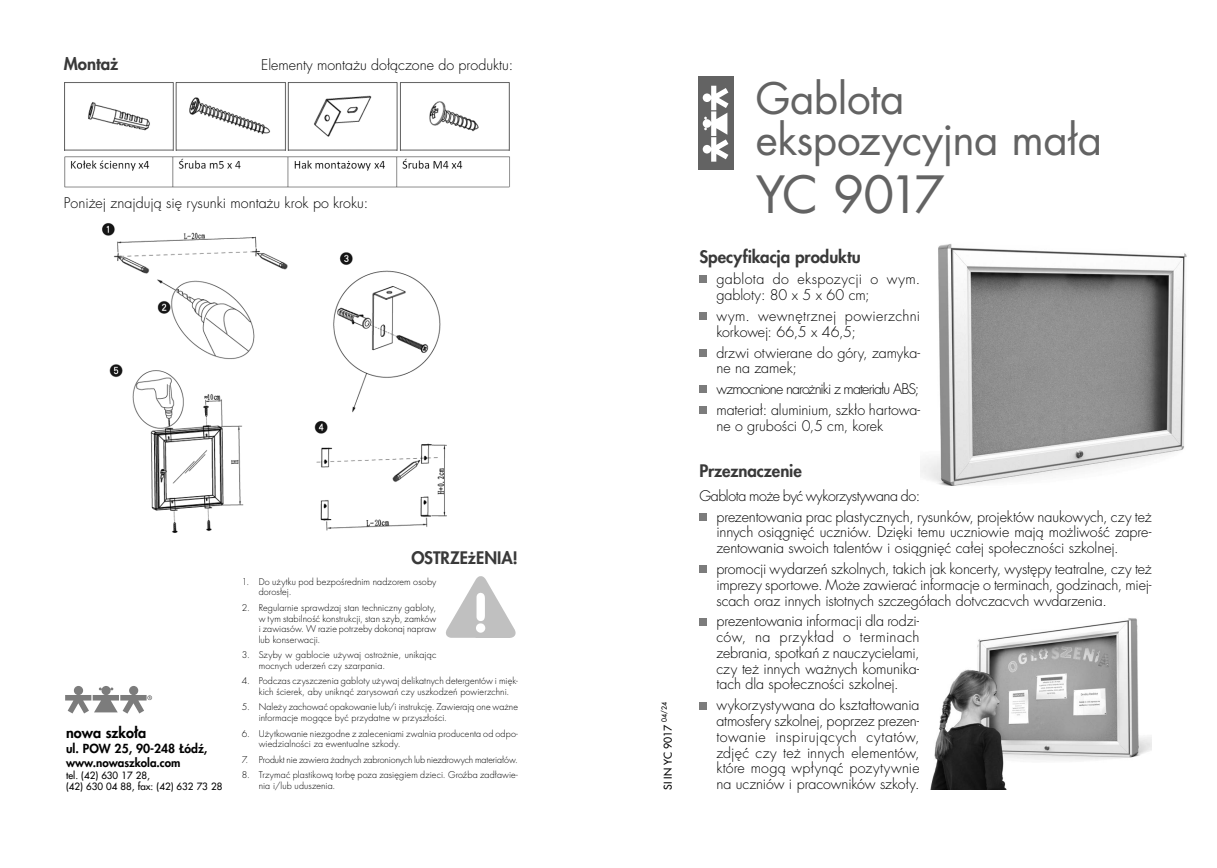
<style>
.page{position:relative;width:1217px;height:868px;background:#fff}
.page>*{position:absolute;margin:0;border:0;box-sizing:border-box;transform-origin:0 0}
.t1{font:49.95px "Futura LTS Book";letter-spacing:-.085em;color:#636363}
.t2{font:42.3px/40.5px "Futura LTS Book";letter-spacing:-.015em;color:#636363}
.t3{font:800 16.8px "Futura LTS";letter-spacing:-.005em;color:#393939}
.t4{font:800 14.4px "Futura LTS";color:#000}
.t5{font:300 14.25px/15.8px "Futura LTS";letter-spacing:-.005em;color:#000}
.t6{font:300 14.25px/15.8px "Futura LTS";letter-spacing:.02em;color:#000}
.t7{font:300 14.25px/20.9px "Futura LTS";letter-spacing:-.05em;color:#000}
.t8{font:800 12.15px "Futura LTS";color:#000}
.t9{font:800 11.55px "Futura LTS";color:#000}
.t10{font:10.5px "Futura LTS";color:#000}
.t11{font:9.75px/11.7px "Futura LTS";color:#000}
.t12{font:300 9px/10.5px "Futura LTS";letter-spacing:.01em;color:#000}
.t13{font:300 9px "Futura LTS";letter-spacing:-.01em;color:#000}
.t14{font:6.9px "Futura LTS";color:#000}
</style>
<div class="page">
<img style="left:102px;top:223px;width:345px;height:310px">
<img style="left:920px;top:244px;width:267px;height:242px">
<div style="left:699px;top:276px;width:7px;height:7px;background:#7c7c7c"></div>
<div style="left:699px;top:312px;width:7px;height:8px;background:#7c7c7c"></div>
<div style="left:699px;top:349px;width:7px;height:7px;background:#7c7c7c"></div>
<div style="left:699px;top:385px;width:7px;height:8px;background:#7c7c7c"></div>
<div style="left:699px;top:406px;width:7px;height:8px;background:#7c7c7c"></div>
<div style="left:699px;top:513px;width:7px;height:7px;background:#7c7c7c"></div>
<div style="left:699px;top:565px;width:7px;height:7px;background:#7c7c7c"></div>
<div style="left:699px;top:618px;width:7px;height:7px;background:#7c7c7c"></div>
<div style="left:699px;top:701px;width:7px;height:8px;background:#7c7c7c"></div>
<div style="left:697px;top:77px;width:36px;height:93px;background:#636363"></div>
<svg style="left:702px;top:86px;width:26px;height:76px"></svg>
<img style="left:446px;top:576px;width:70px;height:62px">
<svg style="left:65px;top:686px;width:87px;height:27px"></svg>
<img style="left:930px;top:618px;width:221px;height:171px">
<img style="left:64px;top:82px;width:446px;height:106px">
<p class="t3" style="left:64px;top:53px;width:56px">Montaż</p>
<p class="t5" style="left:261px;top:57px;width:253px">Elementy montażu dołączone do produktu:</p>
<p class="t5" style="left:64px;top:195px;width:306px">Poniżej znajdują się rysunki montażu krok po kroku:</p>
<p class="t4" style="left:66px;top:723px;width:82px">nowa szko³a</p>
<p class="t8" style="left:66px;top:740px;width:143px">ul. POW 25, 90-248 £ódŸ,</p>
<p class="t9" style="left:66px;top:754px;width:116px">www.nowaszkola.com</p>
<p class="t11" style="left:66px;top:769px;width:158px">tel. (42) 630 17 28,<br>(42) 630 04 88, fax: (42) 632 73 28</p>
<p class="t3" style="left:411px;top:546px;width:108px">OSTRZE¿ENIA!</p>
<p class="t12" style="left:259px;top:576px;width:179px;text-indent:-17px">1. Do użytku pod bezpośrednim nadzorem osoby dorosłej.</p>
<p class="t12" style="left:259px;top:602px;width:179px;text-align:justify;text-indent:-17px">2. Regularnie sprawdzaj stan techniczny gabloty, w tym stabilność konstrukcji, stan szyb, zamków i zawiasów. W razie potrzeby dokonaj napraw lub konserwacji.</p>
<p class="t12" style="left:259px;top:649px;width:179px;text-indent:-17px">3. Szyby w gablocie używaj ostrożnie, unikając mocnych uderzeń czy szarpania.</p>
<p class="t12" style="left:259px;top:676px;width:261px;text-indent:-17px">4. Podczas czyszczenia gabloty używaj delikatnych detergentów i mięk&shy;kich ścierek, aby uniknąć zarysowań czy uszkodzeń powierzchni.</p>
<p class="t12" style="left:259px;top:702px;width:261px;text-indent:-17px">5. Należy zachować opakowanie lub/i instrukcję. Zawierają one ważne informacje mogące być przydatne w przyszłości.</p>
<p class="t12" style="left:259px;top:728px;width:261px;text-indent:-17px">6. Użytkowanie niezgodne z zaleceniami zwalnia producenta od odpo&shy;wiedzialności za ewentualne szkody.</p>
<p class="t13" style="left:242px;top:753px;width:278px">7. Produkt nie zawiera żadnych zabronionych lub niezdrowych materiałów.</p>
<p class="t12" style="left:259px;top:769px;width:261px;text-indent:-17px">8. Trzymać plastikową torbę poza zasięgiem dzieci. Groźba zadławie&shy;nia i/lub uduszenia.</p>
<p class="t14" style="left:659px;top:721px;width:21px;rotate:-90deg">04/24</p>
<p class="t10" style="left:660px;top:789px;width:67px;rotate:-90deg">SI IN YC 9017</p>
<h2 class="t2" style="left:755px;top:79px;width:348px">Gablota ekspozycyjna mała</h2>
<h1 class="t1" style="left:755px;top:163px;width:190px">YC 9017</h1>
<p class="t3" style="left:699px;top:246px;width:163px">Specyfikacja produktu</p>
<p class="t6" style="left:716px;top:271px;width:205px">gablota do ekspozycji o wym. gabloty: 80 x 5 x 60 cm;</p>
<p class="t6" style="left:716px;top:308px;width:205px">wym. wewnętrznej powierzchni korkowej: 66,5 x 46,5;</p>
<p class="t5" style="left:716px;top:345px;width:205px">drzwi otwierane do góry, zamyka&shy;ne na zamek;</p>
<p class="t7" style="left:716px;top:379px;width:205px">wzmocnione narożniki z materiału ABS; materiał: aluminium, szkło hartowa-</p>
<p class="t5" style="left:716px;top:418px;width:168px">ne o grubości 0,5 cm, korek</p>
<p class="t3" style="left:699px;top:459px;width:104px">Przeznaczenie</p>
<p class="t5" style="left:716px;top:485px;width:436px;line-height:20.9px;text-indent:-17px">Gablota może być wykorzystywana do:<br>prezentowania prac plastycznych, rysunków, projektów naukowych, czy też</p>
<p class="t5" style="left:716px;top:524px;width:436px">innych osiągnięć uczniów. Dzięki temu uczniowie mają możliwość zapre&shy;zentowania swoich talentów i osiągnięć całej społeczności szkolnej.</p>
<p class="t5" style="left:716px;top:561px;width:437px;text-align:justify">promocji wydarzeń szkolnych, takich jak koncerty, występy teatralne, czy też imprezy sportowe. Może zawierać informacje o terminach, godzinach, miej&shy;scach oraz innych istotnych szczegółach dotyczących wydarzenia.</p>
<p class="t5" style="left:716px;top:613px;width:205px;text-align:justify">prezentowania informacji dla rodzi&shy;ców, na przykład o terminach zebrania, spotkań z nauczycielami, czy też innych ważnych komunika&shy;tach dla społeczności szkolnej.</p>
<p class="t5" style="left:716px;top:697px;width:205px;text-align:justify">wykorzystywana do kształtowania atmosfery szkolnej, poprzez prezen&shy;towanie inspirujących cytatów, zdjęć czy też innych elementów, które mogą wpłynąć pozytywnie na uczniów i pracowników szkoły.</p>
</div>
